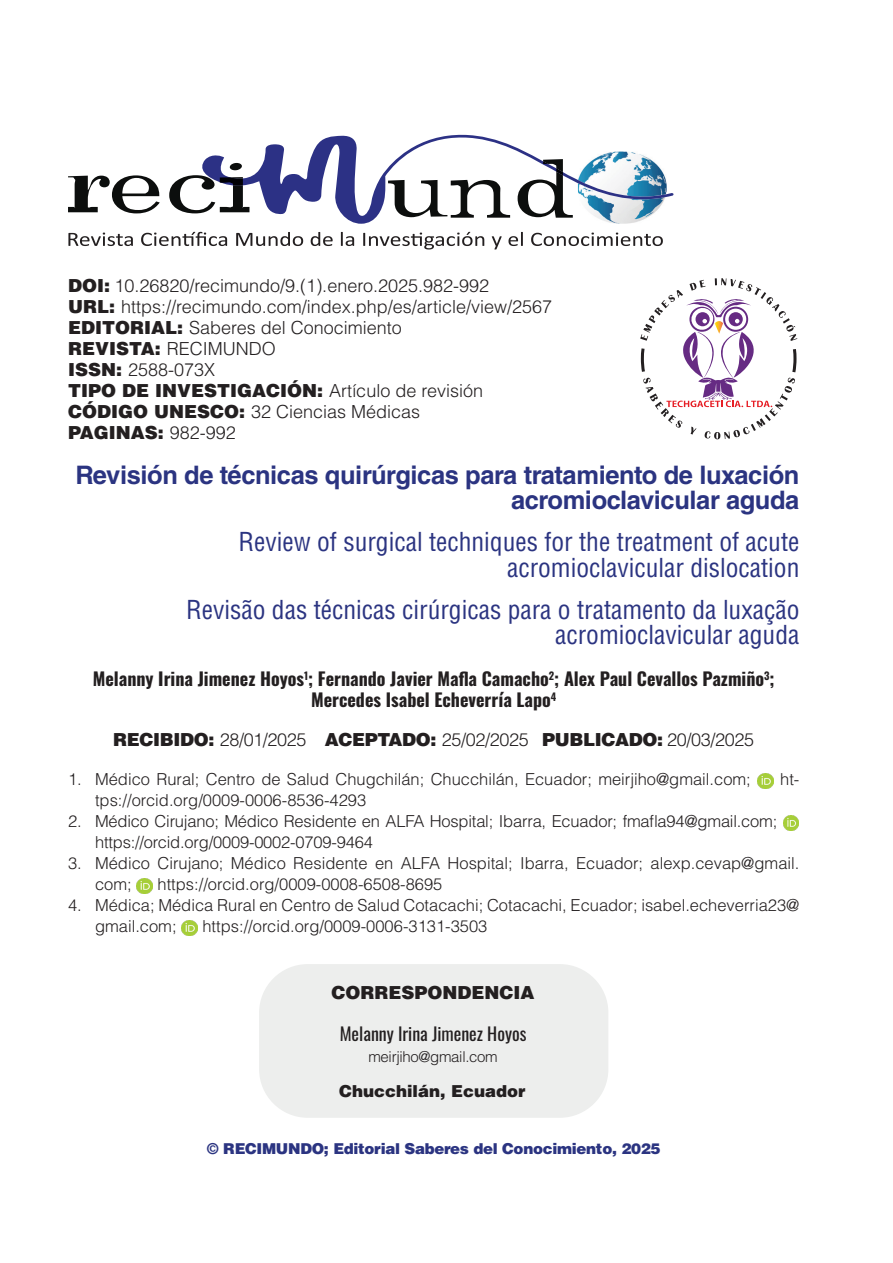
<style>
.page{position:relative;width:893px;height:1263px;background:#fff}
.page>*{position:absolute;margin:0;border:0;box-sizing:border-box;transform-origin:0 0}
.t1{font:condensed 25.5px "Helvetica LT Std";color:#2b3481}
.t2{font:700 25.5px/25.5px "Helvetica LT Std";letter-spacing:-.015em;color:#2b3481;text-align:right}
.t3{font:300 18px "Helvetica LT Std";color:#231f20}
.t4{font:700 18px "Oswald";color:#231f20}
.t5{font:900 18px "Helvetica LT Std";color:#231f20}
.t6{font:300 18px "Helvetica LT Std";letter-spacing:-.02em;color:#231f20}
.t7{font:18px "Oswald";color:#231f20}
.t8{font:300 16.5px/21px "Helvetica LT Std";color:#231f20}
.t9{font:900 16.5px "Helvetica LT Std";color:#231f20}
.t10{font:900 15px "Helvetica LT Std";letter-spacing:-.02em;color:#2b3481}
.t11{font:300 15px "Helvetica LT Std";letter-spacing:-.02em;color:#231f20}
.s1{font-weight:900}
.s2{font-weight:300}
</style>
<div class="page">
<svg style="left:68px;top:175px;width:92px;height:38px"></svg>
<svg style="left:169px;top:134px;width:505px;height:90px"></svg>
<svg style="left:68px;top:233px;width:65px;height:13px"></svg>
<svg style="left:141px;top:232px;width:86px;height:14px"></svg>
<svg style="left:236px;top:232px;width:67px;height:14px"></svg>
<svg style="left:311px;top:232px;width:22px;height:14px"></svg>
<svg style="left:341px;top:232px;width:13px;height:14px"></svg>
<svg style="left:363px;top:232px;width:121px;height:17px"></svg>
<svg style="left:492px;top:236px;width:10px;height:13px"></svg>
<svg style="left:508px;top:232px;width:15px;height:14px"></svg>
<svg style="left:531px;top:233px;width:132px;height:13px"></svg>
<img style="left:758px;top:773px;width:15px;height:16px">
<img style="left:783px;top:815px;width:16px;height:16px">
<img style="left:137px;top:878px;width:15px;height:16px">
<img style="left:182px;top:920px;width:15px;height:16px">
<div style="left:259px;top:964px;width:349px;height:154px;background:#edeeed;border-radius:49px"></div>
<svg style="left:640px;top:278px;width:157px;height:161px"></svg>
<p class="t3" style="left:68px;top:274px;width:423px"><span class="s1">DOI:</span> 10.26820/recimundo/9.(1).enero.2025.982-992</p>
<p class="t3" style="left:68px;top:295px;width:486px"><span class="s1">URL:</span> https://recimundo.com/index.php/es/article/view/2567</p>
<p class="t3" style="left:68px;top:316px;width:335px"><span class="s1">EDITORIAL:</span> Saberes del Conocimiento</p>
<p class="t3" style="left:68px;top:337px;width:209px"><span class="s1">REVISTA:</span> RECIMUNDO</p>
<p class="t3" style="left:68px;top:358px;width:149px"><span class="s1">ISSN:</span> 2588-073X</p>
<p class="t5" style="left:68px;top:378px;width:416px">TIPO DE INVESTIGACIÓN: <span class="s2">Artículo de revisión</span></p>
<p class="t3" style="left:68px;top:400px;width:354px"><span class="s1">CÓDIGO UNESCO:</span> 32 Ciencias Médicas</p>
<p class="t5" style="left:68px;top:420px;width:169px">PAGINAS: <span class="s2">982-992</span></p>
<p class="t2" style="left:75px;top:461px;width:725px">Revisión de técnicas quirúrgicas para tratamiento de luxación acromioclavicular aguda</p>
<p class="t1" style="left:239px;top:526px;width:562px">Review of surgical techniques for the treatment of acute</p>
<p class="t1" style="left:507px;top:551px;width:294px">acromioclavicular dislocation</p>
<p class="t1" style="left:186px;top:593px;width:615px">Revisão das técnicas cirúrgicas para o tratamento da luxação</p>
<p class="t1" style="left:555px;top:619px;width:246px">acromioclavicular aguda</p>
<p class="t4" style="left:93px;top:663px;width:683px">Melanny Irina Jimenez Hoyos<sup>1</sup>; Fernando Javier Mafla Camacho<sup>2</sup>; Alex Paul Cevallos Pazmiño<sup>3</sup>;</p>
<p class="t4" style="left:311px;top:684px;width:247px">Mercedes Isabel Echeverría Lapo<sup>4</sup></p>
<p class="t6" style="left:113px;top:728px;width:642px"><span class="s1">RECIBIDO:</span> 28/01/2025 <span class="s1">ACEPTADO:</span> 25/02/2025 <span class="s1">PUBLICADO:</span> 20/03/2025</p>
<p class="t8" style="left:68px;top:768px;width:684px">1. Médico Rural; Centro de Salud Chugchilán; Chucchilán, Ecuador; meirjiho@gmail.com;</p>
<p class="t8" style="left:780px;top:768px;width:21px">ht-</p>
<p class="t8" style="left:95px;top:789px;width:273px">tps://orcid.org/0009-0006-8536-4293</p>
<p class="t8" style="left:95px;top:810px;width:684px;text-indent:-27px">2. Médico Cirujano; Médico Residente en ALFA Hospital; Ibarra, Ecuador; fmafla94@gmail.com; https://orcid.org/0009-0002-0709-9464</p>
<p class="t8" style="left:95px;top:852px;width:706px;text-indent:-27px">3. Médico Cirujano; Médico Residente en ALFA Hospital; Ibarra, Ecuador; alexp.cevap@gmail. com;</p>
<p class="t8" style="left:158px;top:873px;width:286px">https://orcid.org/0009-0008-6508-8695</p>
<p class="t8" style="left:95px;top:894px;width:706px;text-indent:-27px">4. Médica; Médica Rural en Centro de Salud Cotacachi; Cotacachi, Ecuador; isabel.echeverria23@ gmail.com;</p>
<p class="t8" style="left:202px;top:915px;width:286px">https://orcid.org/0009-0006-3131-3503</p>
<p class="t5" style="left:332px;top:980px;width:204px">CORRESPONDENCIA</p>
<p class="t7" style="left:340px;top:1017px;width:188px">Melanny Irina Jimenez Hoyos</p>
<p class="t11" style="left:368px;top:1047px;width:131px">meirjiho@gmail.com</p>
<p class="t9" style="left:339px;top:1080px;width:188px">Chucchilán, Ecuador</p>
<p class="t10" style="left:207px;top:1139px;width:455px">© RECIMUNDO; Editorial Saberes del Conocimiento, 2025</p>
</div>
